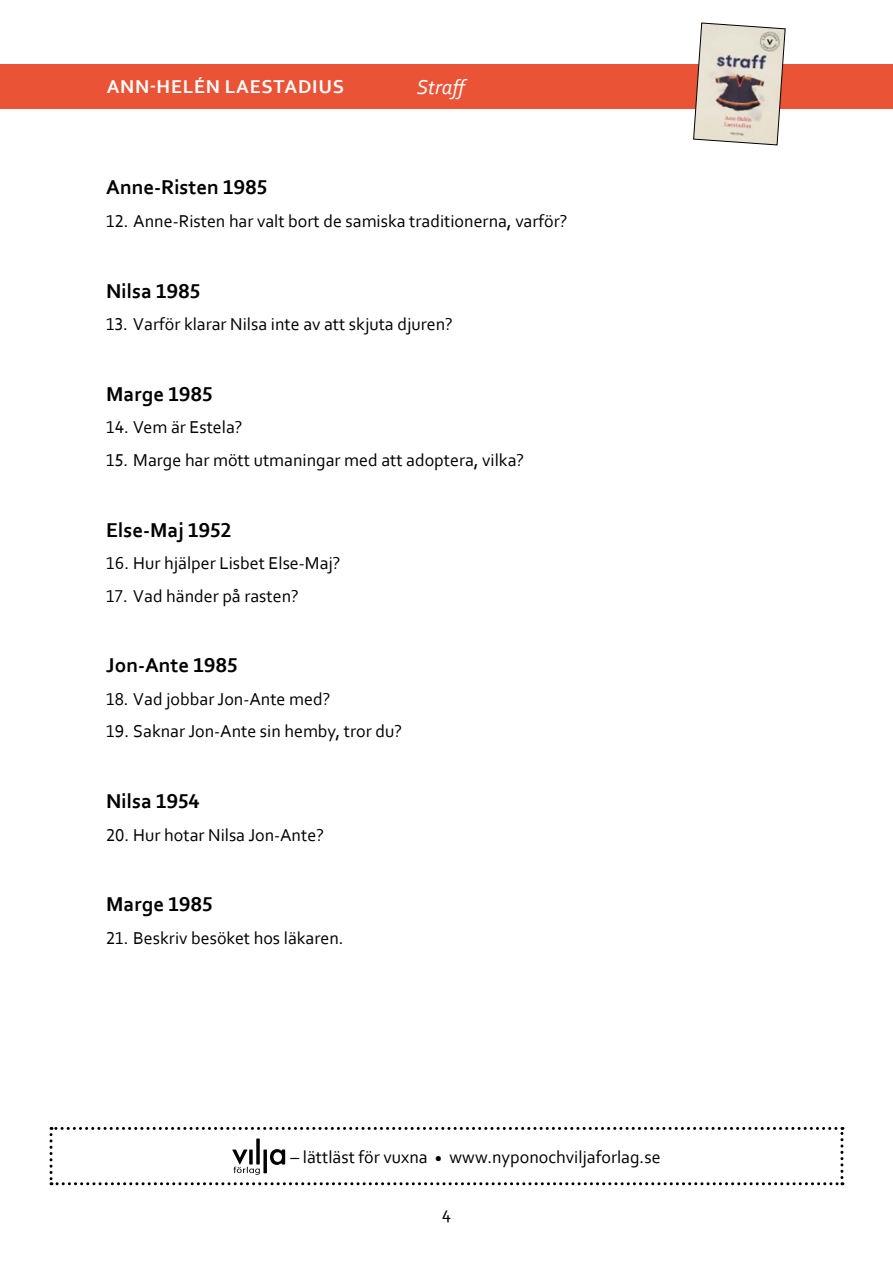
<style>
.page{position:relative;width:893px;height:1263px;background:#fff}
.page>*{position:absolute;margin:0;border:0;box-sizing:border-box;transform-origin:0 0}
.t1{font:700 21px "Corbel";color:#000}
.t2{font:italic 21px "Corbel";color:#fff}
.t3{font:700 19.5px "Corbel";letter-spacing:.04em;color:#fff}
.t4{font:18px "Corbel";color:#000}
</style>
<div class="page">
<div style="left:0;top:64px;width:893px;height:44px;background:#ea5336"></div>
<img style="left:693px;top:23px;width:92px;height:122px">
<svg style="left:50px;top:1127px;width:793px;height:58px"></svg>
<p class="t3" style="left:107px;top:75px;width:239px">ANN-HELÉN LAESTADIUS</p>
<p class="t2" style="left:417px;top:74px;width:55px">Straff</p>
<p class="t1" style="left:106px;top:174px;width:162px">Anne-Risten 1985</p>
<p class="t4" style="left:106px;top:210px;width:463px">12. Anne-Risten har valt bort de samiska traditionerna, varför?</p>
<p class="t1" style="left:106px;top:277px;width:95px">Nilsa 1985</p>
<p class="t4" style="left:106px;top:313px;width:348px">13. Varför klarar Nilsa inte av att skjuta djuren?</p>
<p class="t1" style="left:106px;top:381px;width:108px">Marge 1985</p>
<p class="t4" style="left:106px;top:416px;width:138px">14. Vem är Estela?</p>
<p class="t4" style="left:106px;top:449px;width:419px">15. Marge har mött utmaningar med att adoptera, vilka?</p>
<p class="t1" style="left:106px;top:517px;width:127px">Else-Maj 1952</p>
<p class="t4" style="left:106px;top:552px;width:236px">16. Hur hjälper Lisbet Else-Maj?</p>
<p class="t4" style="left:106px;top:584px;width:194px">17. Vad händer på rasten?</p>
<p class="t1" style="left:106px;top:652px;width:133px">Jon-Ante 1985</p>
<p class="t4" style="left:106px;top:688px;width:226px">18. Vad jobbar Jon-Ante med?</p>
<p class="t4" style="left:106px;top:720px;width:297px">19. Saknar Jon-Ante sin hemby, tror du?</p>
<p class="t1" style="left:106px;top:788px;width:95px">Nilsa 1954</p>
<p class="t4" style="left:106px;top:823px;width:219px">20. Hur hotar Nilsa Jon-Ante?</p>
<p class="t1" style="left:106px;top:891px;width:108px">Marge 1985</p>
<p class="t4" style="left:106px;top:927px;width:239px">21. Beskriv besöket hos läkaren.</p>
<p class="t4" style="left:291px;top:1146px;width:372px">– lättläst för vuxna <sub>•</sub> www.nyponochviljaforlag.se</p>
<p class="t4" style="left:442px;top:1202px;width:11px">4</p>
</div>
